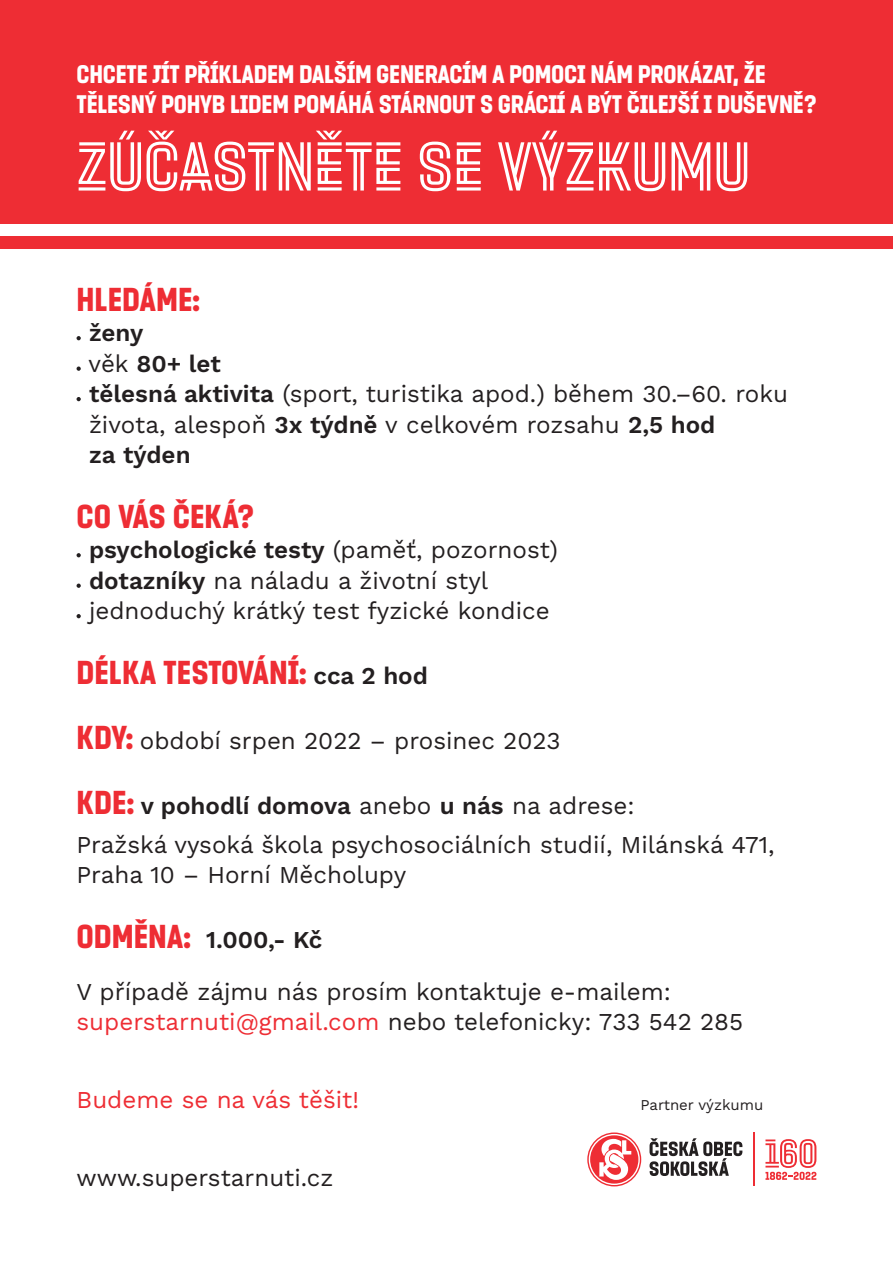
<style>
.page{position:relative;width:893px;height:1263px;background:#fff}
.page>*{position:absolute;margin:0;border:0;box-sizing:border-box;transform-origin:0 0}
.t1{font:69.3px "Sokol Fugner";color:#fff}
.t2{font:33.3px "Sokol Tyrs";color:#ee2d34}
.t3{font:25.5px/30px "Sokol Tyrs";letter-spacing:-.01em;color:#fff}
.t4{font:24.15px/30.5px "Work Sans";color:#231f20}
.t5{font:24.15px "Work Sans";color:#ee2d34}
.t6{font:600 24.15px "Work Sans";color:#231f20}
.t7{font:15px "Work Sans";color:#231f20}
.s1{font-weight:600}
.s2{font-family:"Sokol Tyrs";font-weight:400;font-size:33.3px;color:#ee2d34}
.s3{font-family:"Sokol Tyrs";font-size:33.3px;color:#ee2d34}
.s4{color:#ee2d34}
</style>
<div class="page">
<div style="left:0;top:0;width:893px;height:223px;background:#ee2d34"></div>
<div style="left:0;top:236px;width:893px;height:13px;background:#ee2d34"></div>
<svg style="left:77px;top:336px;width:4px;height:4px"></svg>
<svg style="left:77px;top:366px;width:4px;height:5px"></svg>
<svg style="left:77px;top:397px;width:4px;height:4px"></svg>
<svg style="left:77px;top:553px;width:4px;height:4px"></svg>
<svg style="left:77px;top:584px;width:4px;height:4px"></svg>
<svg style="left:77px;top:614px;width:4px;height:4px"></svg>
<svg style="left:587px;top:1132px;width:54px;height:54px"></svg>
<svg style="left:589px;top:1134px;width:51px;height:51px"></svg>
<svg style="left:650px;top:1138px;width:92px;height:38px"></svg>
<svg style="left:765px;top:1139px;width:51px;height:41px"></svg>
<hr style="left:753px;top:1132px;width:2px;height:54px;background:#ee2d34">
<p class="t3" style="left:77px;top:59px;width:742px">CHCETE JÍT PŘÍKLADEM DALŠÍM GENERACÍM A POMOCI NÁM PROKÁZAT, ŽE<br>TĚLESNÝ POHYB LIDEM POMÁHÁ STÁRNOUT S GRÁCIÍ A BÝT ČILEJŠÍ I DUŠEVNĚ?</p>
<h1 class="t1" style="left:77px;top:128px;width:675px">ZÚČASTNĚTE SE VÝZKUMU</h1>
<h2 class="t2" style="left:77px;top:281px;width:35px">HLEDÁME</h2>
<h2 class="t2" style="left:193px;top:281px;width:9px">:</h2>
<p class="t4" style="left:88px;top:317px;width:701px"><span class="s1">ženy<br></span>věk <span class="s1">80+ let<br>tělesná aktivita</span> (sport, turistika apod.) během 30.–60. roku života, alespoň <span class="s1">3x týdně</span> v celkovém rozsahu <span class="s1">2,5 hod<br>za týden</span></p>
<h2 class="t2" style="left:77px;top:498px;width:114px">COVÁS ČEKÁ</h2>
<h2 class="t2" style="left:237px;top:498px;width:19px">?</h2>
<p class="t4" style="left:89px;top:534px;width:470px"><span class="s1">psychologické testy</span> (paměť, pozornost) <span class="s1">dotazníky</span> na náladu a životní styl jednoduchý krátký test fyzické kondice</p>
<h2 class="t2" style="left:77px;top:654px;width:103px">DÉLKA TESTOVÁNÍ</h2>
<p class="t6" style="left:299px;top:658px;width:130px"><span class="s2">:</span> cca 2 hod</p>
<p class="t4" style="left:77px;top:724px;width:486px"><span class="s3">KDY:</span> období srpen 2022 – prosinec 2023</p>
<p class="t4" style="left:77px;top:785px;width:699px;line-height:39px"><span class="s3">KDE:</span> <span class="s1">v pohodlí domova</span> anebo <span class="s1">u nás</span> na adrese:<br>Pražská vysoká škola psychosociálních studií, Milánská 471,</p>
<p class="t4" style="left:77px;top:859px;width:331px">Praha 10 – Horní Měcholupy</p>
<h2 class="t2" style="left:77px;top:918px;width:36px">ODMĚNA</h2>
<p class="t4" style="left:77px;top:913px;width:596px;line-height:51.9px;text-indent:107px"><span class="s3">:</span> <span class="s1">1.000,- Kč<br></span>V případě zájmu nás prosím kontaktuje e-mailem:</p>
<p class="t4" style="left:77px;top:1006px;width:668px"><span class="s4">superstarnuti@gmail.com</span> nebo telefonicky: 733 542 285</p>
<p class="t5" style="left:77px;top:1082px;width:284px">Budeme se na vás těšit!</p>
<p class="t4" style="left:77px;top:1162px;width:258px">www.superstarnuti.cz</p>
<p class="t7" style="left:640px;top:1093px;width:124px">Partner výzkumu</p>
</div>
